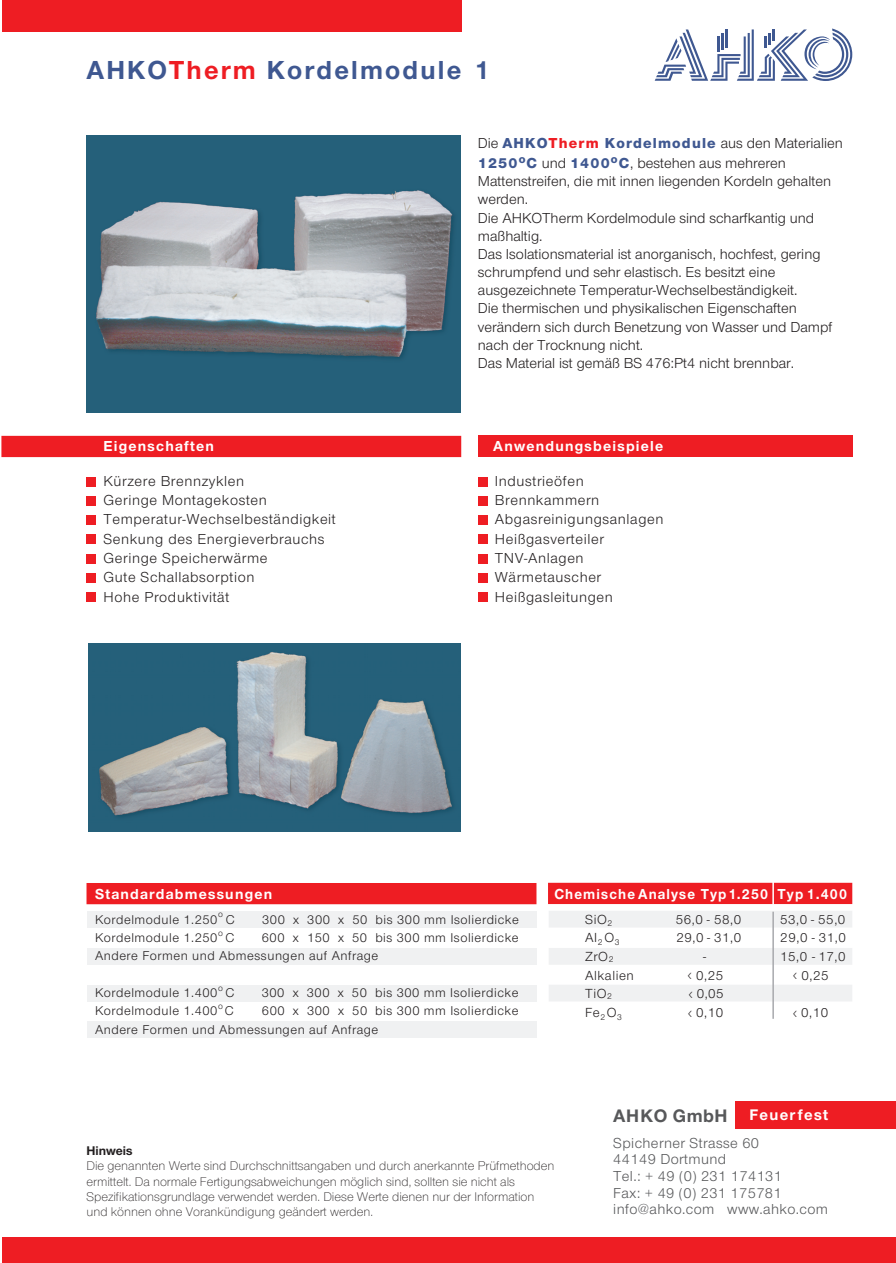
<style>
.page{position:relative;width:896px;height:1263px;background:#fff}
.page>*{position:absolute;margin:0;border:0;box-sizing:border-box;transform-origin:0 0}
.t1{font:700 27px "Nimbus Sans Novus T";letter-spacing:.08em;color:#3f5891}
.t2{font:700 18.75px "Nimbus Sans Novus T";letter-spacing:.03em;color:#57585a}
.t3{font:700 15.9px "Nimbus Sans Novus T";letter-spacing:.08em;color:#fff}
.t4{font:15px/18.1px "Nimbus Sans Novus T";color:#231f20}
.t5{font:15px/19.4px "Nimbus Sans Novus T";letter-spacing:.04em;color:#231f20}
.t6{font:15px/16.6px "Nimbus Sans Novus T";letter-spacing:.025em;color:#57585a}
.t7{font:700 15px "Nimbus Sans Novus T";letter-spacing:.08em;color:#fff}
.t8{font:700 15px "Nimbus Sans Novus T";letter-spacing:.08em;color:#fff;scale:.95 1}
.t9{font:13.65px/18.8px "Nimbus Sans Novus T";letter-spacing:.04em;color:#231f20;text-align:center}
.t10{font:13.2px/18.3px "Nimbus Sans Novus T";letter-spacing:.04em;color:#231f20}
.t11{font:300 13.05px/15.1px "Nimbus Sans Novus T";color:#231f20}
.t12{font:700 13.05px "Nimbus Sans Novus T";color:#231f20}
.t13{font:9px "Nimbus Sans Novus T";color:#231f20}
.s1{color:#ee1d23}
.s2{font-weight:800;color:#3f5891}
.s3{font-weight:800;color:#ee1d23}
.s4{font-family:"Gill Sans";font-weight:300}
</style>
<div class="page">
<div style="left:478px;top:436px;width:374px;height:21px;background:#ee1d23"></div>
<div style="left:1px;top:436px;width:460px;height:21px;background:#ee1d23"></div>
<div style="left:3px;top:1237px;width:892px;height:25px;background:#ee1d23"></div>
<div style="left:2px;top:0;width:459px;height:32px;background:#ee1d23"></div>
<svg style="left:654px;top:29px;width:198px;height:52px"></svg>
<div style="left:86px;top:883px;width:450px;height:21px;background:#ee1d23"></div>
<div style="left:86px;top:911px;width:450px;height:17px;background:#f0f1f2"></div>
<div style="left:86px;top:1021px;width:450px;height:17px;background:#f0f1f2"></div>
<div style="left:86px;top:985px;width:450px;height:17px;background:#f0f1f2"></div>
<div style="left:548px;top:883px;width:304px;height:21px;background:#ee1d23"></div>
<div style="left:548px;top:911px;width:304px;height:17px;background:#f0f1f2"></div>
<svg style="left:772px;top:882px;width:1px;height:22px"></svg>
<div style="left:86px;top:477px;width:10px;height:10px;background:#ee1d23"></div>
<div style="left:86px;top:496px;width:10px;height:10px;background:#ee1d23"></div>
<div style="left:86px;top:515px;width:10px;height:10px;background:#ee1d23"></div>
<div style="left:86px;top:534px;width:10px;height:10px;background:#ee1d23"></div>
<div style="left:86px;top:554px;width:10px;height:10px;background:#ee1d23"></div>
<div style="left:86px;top:573px;width:10px;height:10px;background:#ee1d23"></div>
<div style="left:86px;top:592px;width:10px;height:10px;background:#ee1d23"></div>
<div style="left:478px;top:477px;width:9px;height:10px;background:#ee1d23"></div>
<div style="left:478px;top:496px;width:9px;height:10px;background:#ee1d23"></div>
<div style="left:478px;top:515px;width:9px;height:10px;background:#ee1d23"></div>
<div style="left:478px;top:534px;width:9px;height:10px;background:#ee1d23"></div>
<div style="left:478px;top:554px;width:9px;height:10px;background:#ee1d23"></div>
<div style="left:478px;top:573px;width:9px;height:10px;background:#ee1d23"></div>
<div style="left:478px;top:592px;width:9px;height:10px;background:#ee1d23"></div>
<div style="left:735px;top:1102px;width:161px;height:27px;background:#ee1d23"></div>
<img style="left:86px;top:136px;width:375px;height:276px">
<img style="left:88px;top:644px;width:372px;height:187px">
<div style="left:86px;top:948px;width:450px;height:17px;background:#f0f1f2"></div>
<div style="left:548px;top:948px;width:304px;height:17px;background:#f0f1f2"></div>
<div style="left:548px;top:985px;width:304px;height:17px;background:#f0f1f2"></div>
<hr style="left:772px;top:912px;width:1px;height:107px;background:#a8a9ad">
<h1 class="t1" style="left:86px;top:61px;width:404px">AHKO<span class="s1">Therm</span> Kordelmodule 1</h1>
<p class="t4" style="left:478px;top:134px;width:366px;line-height:20.4px">Die <span class="s2">AHKO</span><span class="s3">Therm</span> <span class="s2">Kordelmodule</span> aus den Materialien<br><span class="s2">1250</span><sup>o</sup><span class="s2">C</span> und <span class="s2">1400</span><sup>o</sup><span class="s2">C</span>, bestehen aus mehreren</p>
<p class="t4" style="left:478px;top:174px;width:356px">Mattenstreifen, die mit innen liegenden Kordeln gehalten werden.<br>Die AHKOTherm Kordelmodule sind scharfkantig und maßhaltig.<br>Das Isolationsmaterial ist anorganisch, hochfest, gering schrumpfend und sehr elastisch. Es besitzt eine ausgezeichnete Temperatur-Wechselbeständigkeit.<br>Die thermischen und physikalischen Eigenschaften verändern sich durch Benetzung von Wasser und Dampf nach der Trocknung nicht.<br>Das Material ist gemäß BS 476:Pt4 nicht brennbar.</p>
<p class="t7" style="left:103px;top:441px;width:112px">Eigenschaften</p>
<p class="t7" style="left:493px;top:441px;width:171px">Anwendungsbeispiele</p>
<p class="t5" style="left:103px;top:472px;width:234px">Kürzere Brennzyklen<br>Geringe Montagekosten<br>Temperatur-Wechselbeständigkeit<br>Senkung des Energieverbrauchs<br>Geringe Speicherwärme<br>Gute Schallabsorption<br>Hohe Produktivität</p>
<p class="t5" style="left:495px;top:472px;width:170px">Industrieöfen<br>Brennkammern<br>Abgasreinigungsanlagen<br>Heißgasverteiler<br>TNV-Anlagen<br>Wärmetauscher<br>Heißgasleitungen</p>
<p class="t7" style="left:95px;top:888px;width:179px">Standardabmessungen</p>
<p class="t8" style="left:554px;top:888px;width:309px">Chemische Analyse Typ 1.250 Typ 1.400</p>
<p class="t10" style="left:95px;top:911px;width:124px">Kordelmodule 1.250</p>
<p class="t13" style="left:218px;top:911px;width:6px">o</p>
<p class="t10" style="left:226px;top:911px;width:10px">C</p>
<p class="t10" style="left:262px;top:911px;width:258px">300 x 300 x 50 bis 300 mm Isolierdicke</p>
<p class="t10" style="left:95px;top:930px;width:124px">Kordelmodule 1.250</p>
<p class="t13" style="left:218px;top:929px;width:6px">o</p>
<p class="t10" style="left:225px;top:930px;width:10px">C</p>
<p class="t10" style="left:95px;top:930px;width:425px;text-indent:167px">600 x 150 x 50 bis 300 mm Isolierdicke<br>Andere Formen und Abmessungen auf Anfrage</p>
<p class="t10" style="left:95px;top:985px;width:124px">Kordelmodule 1.400</p>
<p class="t13" style="left:218px;top:984px;width:6px">o</p>
<p class="t10" style="left:225px;top:985px;width:10px">C</p>
<p class="t10" style="left:262px;top:985px;width:258px">300 x 300 x 50 bis 300 mm Isolierdicke</p>
<p class="t10" style="left:95px;top:1003px;width:124px">Kordelmodule 1.400</p>
<p class="t13" style="left:218px;top:1003px;width:6px">o</p>
<p class="t10" style="left:225px;top:1003px;width:10px">C</p>
<p class="t10" style="left:95px;top:1003px;width:425px;text-indent:167px">600 x 300 x 50 bis 300 mm Isolierdicke<br>Andere Formen und Abmessungen auf Anfrage</p>
<p class="t12" style="left:86px;top:1146px;width:48px">Hinweis</p>
<p class="t11" style="left:86px;top:1160px;width:469px">Die genannten Werte sind Durchschnittsangaben und durch anerkannte Prüfmethoden ermittelt. Da normale Fertigungsabweichungen möglich sind, sollten sie nicht als Spezifikationsgrundlage verwendet werden. Diese Werte dienen nur der Information und können ohne Vorankündigung geändert werden.</p>
<p class="t9" style="left:585px;top:911px;width:29px">SiO<sub>2</sub></p>
<p class="t9" style="left:676px;top:911px;width:67px">56,0 - 58,0</p>
<p class="t9" style="left:585px;top:930px;width:36px">AI<sub>2</sub> O<sub>3</sub></p>
<p class="t9" style="left:676px;top:930px;width:66px">29,0 - 31,0</p>
<p class="t9" style="left:585px;top:948px;width:30px">ZrO<sub>2</sub></p>
<p class="t9" style="left:703px;top:948px;width:5px">-</p>
<p class="t9" style="left:585px;top:967px;width:50px">Alkalien</p>
<p class="t9" style="left:687px;top:967px;width:37px"><span class="s4">‹</span> 0,25</p>
<p class="t9" style="left:585px;top:985px;width:28px">TiO<sub>2</sub></p>
<p class="t9" style="left:688px;top:985px;width:36px"><span class="s4">‹</span> 0,05</p>
<p class="t9" style="left:585px;top:1005px;width:38px">Fe<sub>2</sub> O<sub>3</sub></p>
<p class="t9" style="left:688px;top:1005px;width:36px"><span class="s4">‹</span> 0,10</p>
<p class="t9" style="left:780px;top:911px;width:67px">53,0 - 55,0<br>29,0 - 31,0<br>15,0 - 17,0 <span class="s4">‹</span> 0,25</p>
<p class="t9" style="left:793px;top:1005px;width:36px"><span class="s4">‹</span> 0,10</p>
<p class="t2" style="left:613px;top:1109px;width:116px">AHKO GmbH</p>
<p class="t3" style="left:749px;top:1109px;width:80px">Feuerfest</p>
<p class="t6" style="left:613px;top:1136px;width:216px">Spicherner Strasse 60<br>44149 Dortmund<br>Tel.: + 49 (0) 231 174131<br>Fax: + 49 (0) 231 175781 info@ahko.com www.ahko.com</p>
</div>
